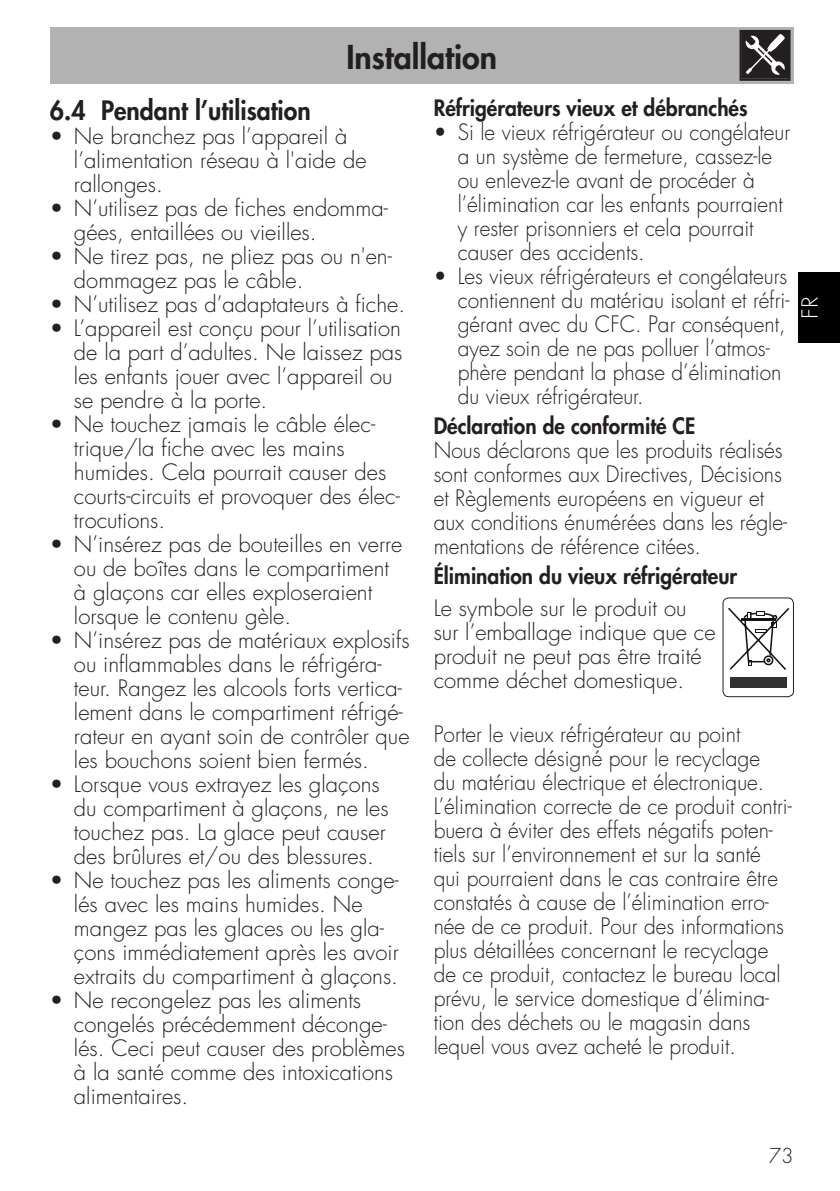
<style>
.page{position:relative;width:840px;height:1191px;background:#fff}
.page>*{position:absolute;margin:0;border:0;box-sizing:border-box;transform-origin:0 0}
.t1{font:800 32px "Futura Std";color:#231f20}
.t2{font:800 26px "Futura Std";color:#231f20;scale:.95 1}
.t3{font:300 22px/24px "Futura Std";color:#231f20}
.t4{font:300 22px/24px "Futura Std";color:#231f20;scale:.95 1}
.t5{font:800 22px "Futura Std";color:#231f20;scale:.95 1}
.t6{font:300 21.6px "Futura Std";color:#fff;scale:1.11 1}
.t7{font:300 20px "Futura Std";color:#231f20}
</style>
<div class="page">
<div style="left:797px;top:272px;width:42px;height:70px;background:#000"></div>
<svg style="left:728px;top:607px;width:62px;height:63px"></svg>
<div style="left:729px;top:677px;width:56px;height:11px;background:#303130"></div>
<div style="left:722px;top:597px;width:71px;height:100px;border:1px solid #231f20;border-radius:6px"></div>
<div style="left:50px;top:27px;width:743px;height:57px;background:#b2b2b2"></div>
<svg style="left:739px;top:30px;width:51px;height:51px;background:#4e4b4c"></svg>
<p class="t1" style="left:346px;top:36px;width:152px">Installation</p>
<p class="t2" style="left:50px;top:93px;width:276px">6.4 Pendant l’utilisation</p>
<p class="t3" style="left:74px;top:124px;width:294px;text-indent:-24px">• Ne branchez pas l’appareil à l’alimentation réseau à l'aide de rallonges.</p>
<p class="t3" style="left:74px;top:196px;width:315px;text-indent:-24px">• N’utilisez pas de fiches endomma&shy;gées, entaillées ou vieilles.</p>
<p class="t3" style="left:74px;top:244px;width:319px;text-indent:-24px">• Ne tirez pas, ne pliez pas ou n'en&shy;dommagez pas le câble.</p>
<p class="t3" style="left:50px;top:292px;width:356px">• N’utilisez pas d’adaptateurs à fiche.</p>
<p class="t3" style="left:74px;top:316px;width:330px;text-indent:-24px">• L’appareil est conçu pour l’utilisation de la part d’adultes. Ne laissez pas les enfants jouer avec l’appareil ou se pendre à la porte.</p>
<p class="t3" style="left:74px;top:412px;width:327px;text-indent:-24px">• Ne touchez jamais le câble élec&shy;trique/la fiche avec les mains humides. Cela pourrait causer des courts-circuits et provoquer des élec&shy;trocutions.</p>
<p class="t3" style="left:74px;top:532px;width:330px;text-indent:-24px">• N’insérez pas de bouteilles en verre ou de boîtes dans le compartiment à glaçons car elles exploseraient lorsque le contenu gèle.</p>
<p class="t3" style="left:74px;top:628px;width:337px;text-indent:-24px">• N’insérez pas de matériaux explosifs ou inflammables dans le réfrigéra&shy;teur. Rangez les alcools forts vertica&shy;lement dans le compartiment réfrigé&shy;rateur en ayant soin de contrôler que les bouchons soient bien fermés.</p>
<p class="t3" style="left:74px;top:772px;width:316px;text-indent:-24px">• Lorsque vous extrayez les glaçons du compartiment à glaçons, ne les touchez pas. La glace peut causer des brûlures et/ou des blessures.</p>
<p class="t3" style="left:74px;top:868px;width:326px;text-indent:-24px">• Ne touchez pas les aliments conge&shy;lés avec les mains humides. Ne mangez pas les glaces ou les gla&shy;çons immédiatement après les avoir extraits du compartiment à glaçons.</p>
<p class="t3" style="left:74px;top:988px;width:332px;text-indent:-24px">• Ne recongelez pas les aliments congelés précédemment déconge&shy;lés. Ceci peut causer des problèmes à la santé comme des intoxications alimentaires.</p>
<p class="t5" style="left:433px;top:94px;width:332px">Réfrigérateurs vieux et débranchés</p>
<p class="t4" style="left:457px;top:121px;width:351px;text-indent:-24px">• Si le vieux réfrigérateur ou congélateur a un système de fermeture, cassez-le ou enlevez-le avant de procéder à l’élimination car les enfants pourraient y rester prisonniers et cela pourrait causer des accidents.</p>
<p class="t4" style="left:457px;top:265px;width:350px;text-indent:-24px">• Les vieux réfrigérateurs et congélateurs contiennent du matériau isolant et réfri&shy;gérant avec du CFC. Par conséquent, ayez soin de ne pas polluer l’atmos&shy;phère pendant la phase d’élimination du vieux réfrigérateur.</p>
<p class="t5" style="left:433px;top:412px;width:277px">Déclaration de conformité CE</p>
<p class="t4" style="left:433px;top:439px;width:373px">Nous déclarons que les produits réalisés sont conformes aux Directives, Décisions et Règlements européens en vigueur et aux conditions énumérées dans les régle&shy;mentations de référence citées.</p>
<p class="t5" style="left:433px;top:562px;width:321px">Élimination du vieux réfrigérateur</p>
<p class="t3" style="left:433px;top:596px;width:283px">Le symbole sur le produit ou sur l’emballage indique que ce produit ne peut pas être traité comme déchet domestique.</p>
<p class="t4" style="left:433px;top:722px;width:378px">Porter le vieux réfrigérateur au point<br>de collecte désigné pour le recyclage<br>du matériau électrique et électronique.<br>L’élimination correcte de ce produit contri&shy;buera à éviter des effets négatifs poten&shy;tiels sur l’environnement et sur la santé qui pourraient dans le cas contraire être constatés à cause de l’élimination erro&shy;née de ce produit. Pour des informations plus détaillées concernant le recyclage de ce produit, contactez le bureau local prévu, le service domestique d’élimina&shy;tion des déchets ou le magasin dans lequel vous avez acheté le produit.</p>
<p class="t6" style="left:796px;top:318px;width:22px;rotate:-90deg">FR</p>
<p class="t7" style="left:768px;top:1143px;width:26px">73</p>
</div>
